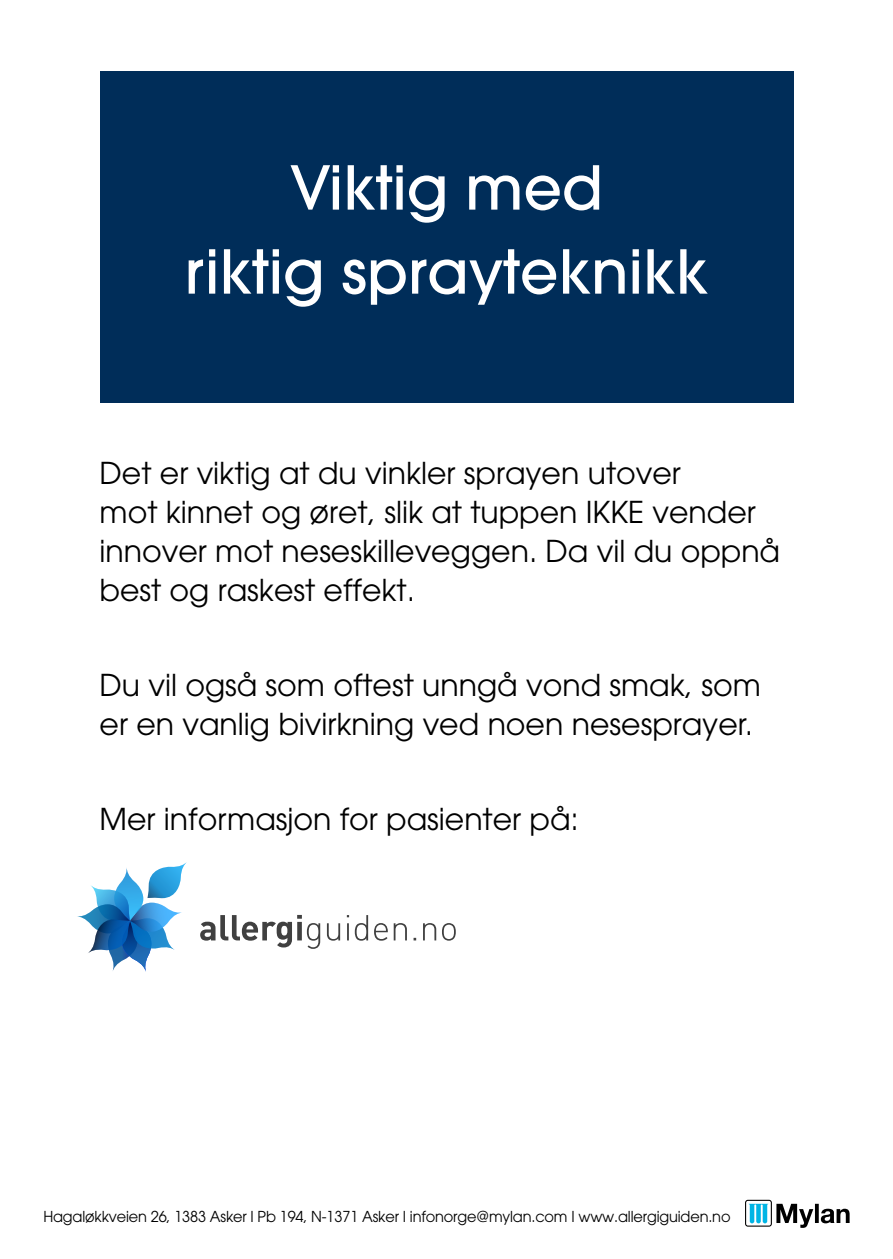
<style>
.page{position:relative;width:893px;height:1259px;background:#fff}
.page>*{position:absolute;margin:0;border:0;box-sizing:border-box;transform-origin:0 0}
.t1{font:500 60px/84px "Avant Garde LT";color:#fff;text-align:center}
.t2{font:30px/39px "Avant Garde LT";color:#000}
.t3{font:15px "Avant Garde LT";letter-spacing:-.01em;color:#000}
</style>
<div class="page">
<div style="left:100px;top:71px;width:693px;height:332px;background:#002d59"></div>
<svg style="left:200px;top:915px;width:256px;height:34px"></svg>
<svg style="left:77px;top:862px;width:110px;height:110px"></svg>
<svg style="left:745px;top:1199px;width:105px;height:28px"></svg>
<h1 class="t1" style="left:185px;top:146px;width:525px">Viktig med<br>riktig sprayteknikk</h1>
<p class="t2" style="left:100px;top:453px;width:682px">Det er viktig at du vinkler sprayen utover<br>mot kinnet og øret, slik at tuppen IKKE vender innover mot neseskilleveggen. Da vil du oppnå best og raskest effekt.</p>
<p class="t2" style="left:100px;top:665px;width:663px">Du vil også som oftest unngå vond smak, som er en vanlig bivirkning ved noen nesesprayer.</p>
<p class="t2" style="left:100px;top:799px;width:481px">Mer informasjon for pasienter på:</p>
<p class="t3" style="left:43px;top:1207px;width:689px">Hagaløkkveien 26, 1383 Asker I Pb 194, N-1371 Asker I infonorge@mylan.com I www.allergiguiden.no</p>
</div>
